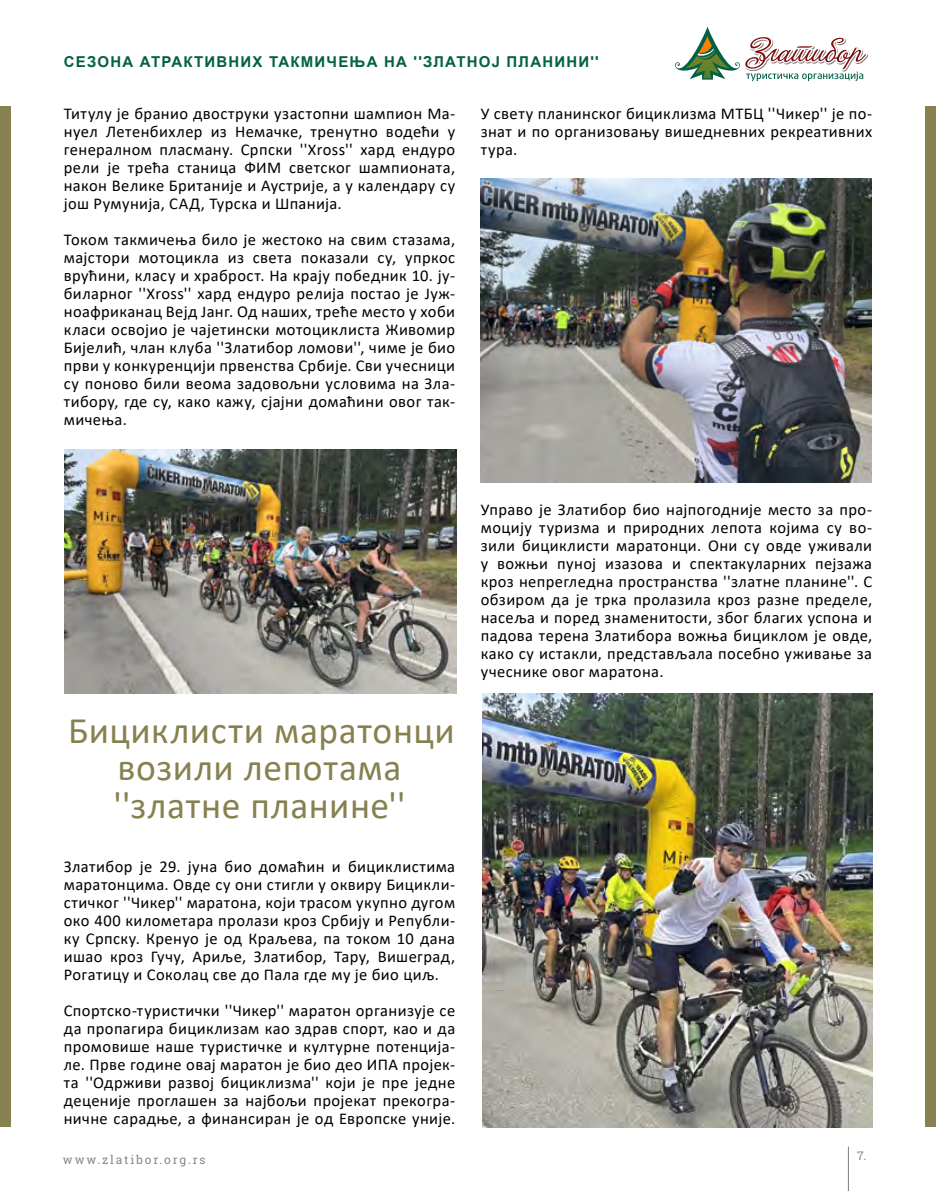
<style>
.page{position:relative;width:936px;height:1191px;background:#fff}
.page>*{position:absolute;margin:0;border:0;box-sizing:border-box;transform-origin:0 0}
.t1{font:37.5px/37.5px "Calibri";letter-spacing:.015em;color:#87804f;text-align:center}
.t2{font:16.5px/18px "Calibri";letter-spacing:.025em;color:#000;text-align:justify}
.t3{font:700 15px "Arial";letter-spacing:.08em;color:#036147}
.t4{font:12px "Roboto Slab";letter-spacing:.15em;color:#878787}
</style>
<div class="page">
<hr style="left:848px;top:1146px;width:1px;height:45px;background:#808080">
<div style="left:925px;top:106px;width:10px;height:1020px;background:#87804f"></div>
<svg style="left:675px;top:27px;width:193px;height:54px"></svg>
<div style="left:0;top:106px;width:10px;height:1020px;background:#87804f"></div>
<img style="left:65px;top:450px;width:391px;height:244px">
<img style="left:480px;top:179px;width:391px;height:303px">
<img style="left:482px;top:694px;width:390px;height:433px">
<p class="t3" style="left:64px;top:51px;width:536px">СЕЗОНА АТРАКТИВНИХ ТАКМИЧЕЊА НА ''ЗЛАТНОЈ ПЛАНИНИ''</p>
<p class="t2" style="left:64px;top:104px;width:393px">Титулу је бранио двоструки узастопни шампион Ма&shy;нуел Летенбихлер из Немачке, тренутно водећи у генералном пласману. Српски ''Xross'' хард ендуро рели је трећа станица ФИМ светског шампионата, након Велике Британије и Аустрије, а у календару су још Румунија, САД, Турска и Шпанија.</p>
<p class="t2" style="left:64px;top:230px;width:393px">Током такмичења било је жестоко на свим стазама, мајстори мотоцикла из света показали су, упркос врућини, класу и храброст. На крају победник 10. ју&shy;биларног ''Xross'' хард ендуро релија постао је Јуж&shy;ноафриканац Вејд Јанг. Од наших, треће место у хоби класи освојио је чајетински мотоциклиста Живомир Бијелић, члан клуба ''Златибор ломови'', чиме је био први у конкуренцији првенства Србије. Сви учесници су поново били веома задовољни условима на Зла&shy;тибору, где су, како кажу, сјајни домаћини овог так&shy;мичења.</p>
<p class="t2" style="left:480px;top:104px;width:393px">У свету планинског бициклизма МТБЦ ''Чикер'' је по&shy;знат и по организовању вишедневних рекреативних тура.</p>
<h1 class="t1" style="left:68px;top:711px;width:388px">Бициклисти маратонци возили лепотама ''златне планине''</h1>
<p class="t2" style="left:64px;top:857px;width:393px">Златибор је 29. јуна био домаћин и бициклистима маратонцима. Овде су они стигли у оквиру Бицикли&shy;стичког ''Чикер'' маратона, који трасом укупно дугом око 400 километара пролази кроз Србију и Републи&shy;ку Српску. Кренуо је од Краљева, па током 10 дана ишао кроз Гучу, Ариље, Златибор, Тару, Вишеград, Рогатицу и Соколац све до Пала где му је био циљ.</p>
<p class="t2" style="left:64px;top:1001px;width:393px">Спортско-туристички ''Чикер'' маратон организује се да пропагира бициклизам као здрав спорт, као и да промовише наше туристичке и културне потенција&shy;ле. Прве године овај маратон је био део ИПА пројек&shy;та ''Одрживи развој бициклизма'' који је пре једне деценије проглашен за најбољи пројекат прекогра&shy;ничне сарадње, а финансиран је од Европске уније.</p>
<p class="t2" style="left:480px;top:500px;width:393px">Управо је Златибор био најпогодније место за про&shy;моцију туризма и природних лепота којима су во&shy;зили бициклисти маратонци. Они су овде уживали у вожњи пуној изазова и спектакуларних пејзажа кроз непрегледна пространства ''златне планине''. С обзиром да је трка пролазила кроз разне пределе, насеља и поред знаменитости, због благих успона и падова терена Златибора вожња бициклом је овде, како су истакли, представљала посебно уживање за учеснике овог маратона.</p>
<p class="t4" style="left:63px;top:1151px;width:144px">www.zlatibor.org.rs</p>
<p class="t4" style="left:857px;top:1147px;width:10px">7.</p>
</div>
